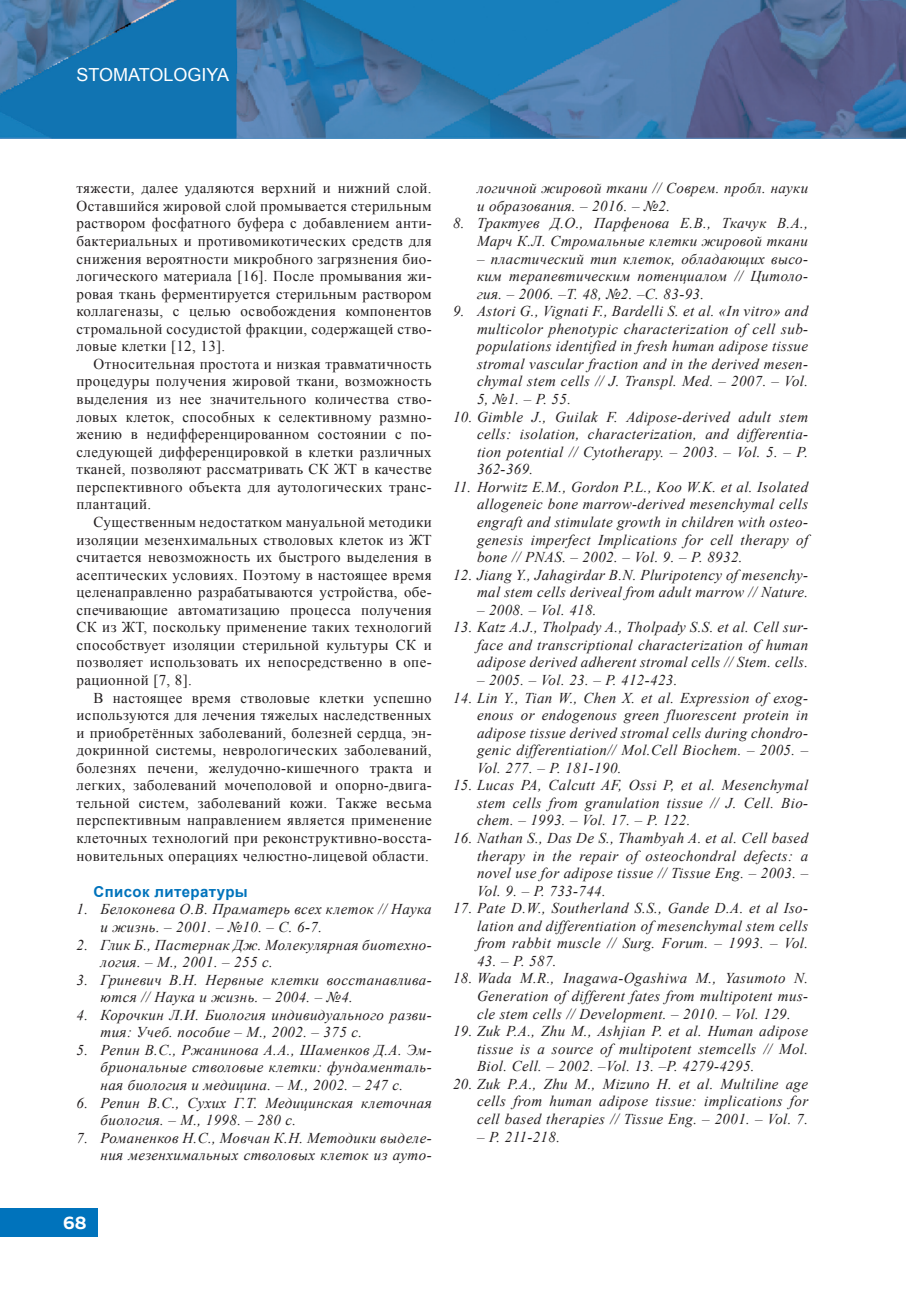
<style>
.page{position:relative;width:906px;height:1289px;background:#fff}
.page>*{position:absolute;margin:0;border:0;box-sizing:border-box;transform-origin:0 0}
.t1{font:18px "Arial";color:#fff}
.t2{font:700 18px "Muller";color:#fff}
.t3{font:italic 15px/17.5px "Times New Roman";letter-spacing:.025em;color:#231f20;text-align:justify}
.t4{font:15px/17.5px "Times New Roman";letter-spacing:.025em;color:#231f20;text-align:justify}
.t5{font:700 15px "Arial";letter-spacing:.025em;color:#0073bc}
</style>
<div class="page">
<img style="left:0;top:0;width:906px;height:138px">
<div style="left:0;top:1208px;width:97px;height:28px;background:#0073bc"></div>
<p class="t1" style="left:77px;top:63px;width:154px">STOMATOLOGIYA</p>
<p class="t4" style="left:77px;top:179px;width:357px">тяжести, далее удаляются верхний и нижний слой.<br>Оставшийся жировой слой промывается стерильным раствором фосфатного буфера с добавлением анти&shy;бактериальных и противомикотических средств для снижения вероятности микробного загрязнения био&shy;логического материала [16]. После промывания жи&shy;ровая ткань ферментируется стерильным раствором коллагеназы, с целью освобождения компонентов стромальной сосудистой фракции, содержащей ство&shy;ловые клетки [12, 13].</p>
<p class="t4" style="left:77px;top:355px;width:357px;text-indent:17px">Относительная простота и низкая травматичность процедуры получения жировой ткани, возможность выделения из нее значительного количества ство&shy;ловых клеток, способных к селективному размно&shy;жению в недифференцированном состоянии с по&shy;следующей дифференцировкой в клетки различных тканей, позволяют рассматривать СК ЖТ в качестве перспективного объекта для аутологических транс&shy;плантаций.</p>
<p class="t4" style="left:77px;top:513px;width:357px;text-indent:17px">Существенным недостатком мануальной методики изоляции мезенхимальных стволовых клеток из ЖТ считается невозможность их быстрого выделения в асептических условиях. Поэтому в настоящее время целенаправленно разрабатываются устройства, обе&shy;спечивающие автоматизацию процесса получения СК из ЖТ, поскольку применение таких технологий способствует изоляции стерильной культуры СК и позволяет использовать их непосредственно в опе&shy;рационной [7, 8].</p>
<p class="t4" style="left:77px;top:688px;width:357px;text-indent:17px">В настоящее время стволовые клетки успешно используются для лечения тяжелых наследственных и приобретённых заболеваний, болезней сердца, эн&shy;докринной системы, неврологических заболеваний, болезнях печени, желудочно-кишечного тракта и легких, заболеваний мочеполовой и опорно-двига&shy;тельной систем, заболеваний кожи. Также весьма перспективным направлением является применение клеточных технологий при реконструктивно-восста&shy;новительных операциях челюстно-лицевой области.</p>
<p class="t5" style="left:94px;top:881px;width:156px">Список литературы</p>
<p class="t3" style="left:101px;top:900px;width:333px;text-indent:-24px">1. Белоконева О.В. Праматерь всех клеток // Наука и жизнь. – 2001. – №10. – С. 6-7.</p>
<p class="t3" style="left:101px;top:935px;width:333px;text-indent:-24px">2. Глик Б., Пастернак Дж. Молекулярная биотехно&shy;логия. – М., 2001. – 255 с.</p>
<p class="t3" style="left:101px;top:970px;width:333px;text-indent:-24px">3. Гриневич В.Н. Нервные клетки восстанавлива&shy;ются // Наука и жизнь. – 2004. – №4.</p>
<p class="t3" style="left:101px;top:1005px;width:333px;text-indent:-24px">4. Корочкин Л.И. Биология индивидуального разви&shy;тия: Учеб. пособие – М., 2002. – 375 с.</p>
<p class="t3" style="left:101px;top:1040px;width:333px;text-indent:-24px">5. Репин В.С., Ржанинова А.А., Шаменков Д.А. Эм&shy;бриональные стволовые клетки: фундаменталь&shy;ная биология и медицина. – М., 2002. – 247 с.</p>
<p class="t3" style="left:101px;top:1093px;width:333px;text-indent:-24px">6. Репин В.С., Сухих Г.Т. Медицинская клеточная биология. – М., 1998. – 280 с.</p>
<p class="t3" style="left:77px;top:1128px;width:357px;text-align:right">7. Романенков Н.С., Мовчан К.Н. Методики выделе&shy;ния мезенхимальных стволовых клеток из ауто-</p>
<p class="t2" style="left:63px;top:1210px;width:25px">68</p>
<p class="t3" style="left:477px;top:179px;width:333px">логичной жировой ткани // Соврем. пробл. науки и образования. – 2016. – №2.</p>
<p class="t3" style="left:453px;top:214px;width:357px;text-align:right">8. Трактуев Д.О., Парфенова Е.В., Ткачук В.А.,<br>Марч К.Л. Стромальные клетки жировой ткани</p>
<p class="t3" style="left:477px;top:249px;width:333px">– пластический тип клеток, обладающих высо&shy;ким терапевтическим потенциалом // Цитоло&shy;гия. – 2006. –Т. 48, №2. –С. 83-93.</p>
<p class="t3" style="left:477px;top:302px;width:333px;text-indent:-24px">9. Astori G., Vignati F., Bardelli S. et al. «In vitro» and multicolor phenotypic characterization of cell sub&shy;populations identified in fresh human adipose tissue stromal vascular fraction and in the derived mesen&shy;chymal stem cells // J. Transpl. Med. – 2007. – Vol.<br>5, №1. – P. 55.</p>
<p class="t3" style="left:477px;top:407px;width:333px;text-indent:-24px">10. Gimble J., Guilak F. Adipose-derived adult stem cells: isolation, characterization, and differentia&shy;tion potential // Cytotherapy. – 2003. – Vol. 5. – Р.<br>362-369.</p>
<p class="t3" style="left:477px;top:477px;width:333px;text-indent:-24px">11. Horwitz E.M., Gordon P.L., Koo W.K. et al. Isolated allogeneic bone marrow-derived mesenchymal cells engraft and stimulate growth in children with osteo&shy;genesis imperfect Implications for cell therapy of bone // PNAS. – 2002. – Vol. 9. – Р. 8932.</p>
<p class="t3" style="left:453px;top:565px;width:357px;text-align:right">12. Jiang Y., Jahagirdar B.N. Pluripotency of mesenchy&shy;mal stem cells deriveal from adult marrow // Nature.</p>
<p class="t3" style="left:477px;top:600px;width:121px">– 2008. – Vol. 418.</p>
<p class="t3" style="left:477px;top:618px;width:333px;text-indent:-24px">13. Katz A.J., Tholpady A., Tholpady S.S. et al. Cell sur&shy;face and transcriptional characterization of human adipose derived adherent stromal cells // Stem. cells.</p>
<p class="t3" style="left:477px;top:671px;width:202px">– 2005. – Vol. 23. – P. 412-423.</p>
<p class="t3" style="left:477px;top:688px;width:333px;text-indent:-24px">14. Lin Y., Tian W., Chen X. et al. Expression of exog&shy;enous or endogenous green fluorescent protein in adipose tissue derived stromal cells during chondro&shy;genic differentiation// Mol.Cell Biochem. – 2005. – Vol. 277. – P. 181-190.</p>
<p class="t3" style="left:477px;top:776px;width:333px;text-indent:-24px">15. Lucas PA, Calcutt AF, Ossi P, et al. Mesenchymal stem cells from granulation tissue // J. Cell. Bio&shy;chem. – 1993. – Vol. 17. – Р. 122.</p>
<p class="t3" style="left:477px;top:828px;width:333px;text-indent:-24px">16. Nathan S., Das De S., Thambyah A. et al. Cell based therapy in the repair of osteochondral defects: a novel use for adipose tissue // Tissue Eng. – 2003. – Vol. 9. – P. 733-744.</p>
<p class="t3" style="left:477px;top:899px;width:333px;text-indent:-24px">17. Pate D.W., Southerland S.S., Gande D.A. et al Iso&shy;lation and differentiation of mesenchymal stem cells from rabbit muscle // Surg. Forum. – 1993. – Vol.</p>
<p class="t3" style="left:477px;top:951px;width:81px">43. – Р. 587.</p>
<p class="t3" style="left:477px;top:969px;width:333px;text-indent:-24px">18. Wada M.R., Inagawa-Ogashiwa M., Yasumoto N.<br>Generation of different fates from multipotent mus&shy;cle stem cells // Development. – 2010. – Vol. 129.</p>
<p class="t3" style="left:477px;top:1022px;width:333px;text-indent:-24px">19. Zuk P.A., Zhu M., Ashjian P. et al. Human adipose tissue is a source of multipotent stemcells // Mol.<br>Biol. Cell. – 2002. –Vol. 13. –P. 4279-4295.</p>
<p class="t3" style="left:477px;top:1074px;width:333px;text-indent:-24px">20. Zuk P.A., Zhu M., Mizuno H. et al. Multiline age cells from human adipose tissue: implications for cell based therapies // Tissue Eng. – 2001. – Vol. 7.</p>
<p class="t3" style="left:477px;top:1127px;width:85px">– P. 211-218.</p>
</div>
